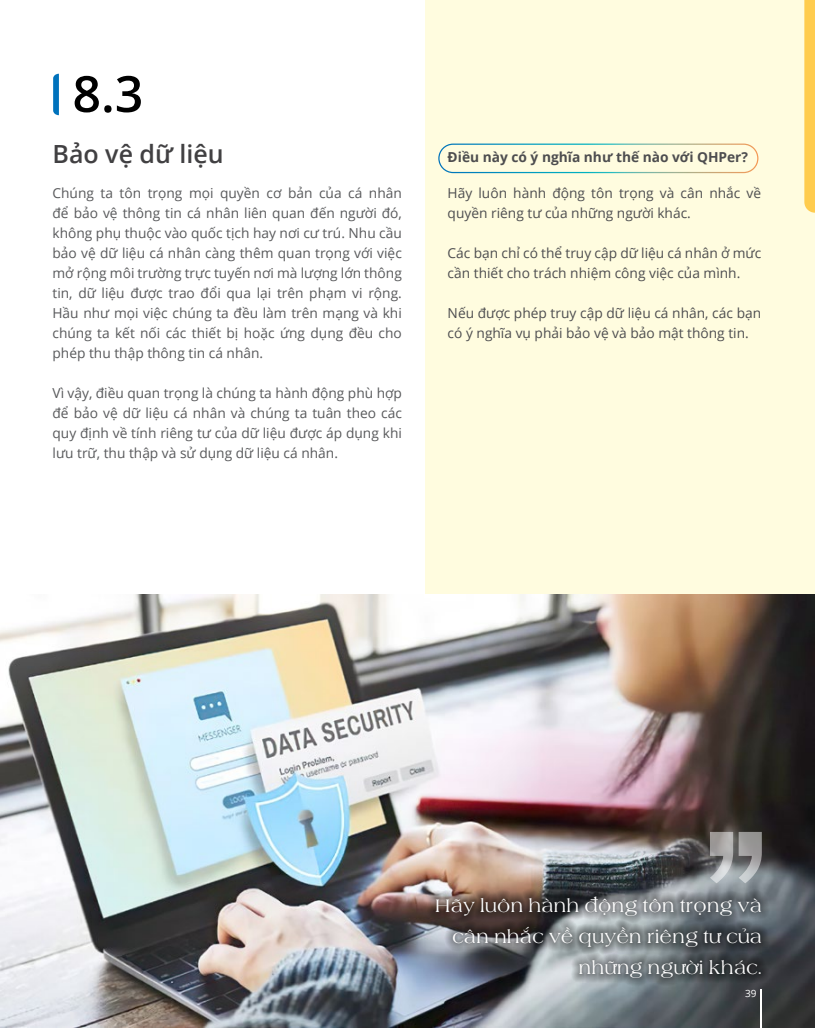
<style>
.page{position:relative;width:815px;height:1028px;background:#fff}
.page>*{position:absolute;margin:0;border:0;box-sizing:border-box;transform-origin:0 0}
.t1{font:600 50px "Open Sans";color:#000}
.t2{font:600 25px "Open Sans";color:#414042}
.t3{font:18.75px/31.2px "UTM Amherst";color:#fff;text-align:right}
.t4{font:13.75px/20px "Open Sans";color:#58595b;text-align:justify}
.t5{font:13.75px/20px "Open Sans";color:#4d4d4f}
.t6{font:700 13.75px "Open Sans";color:#4d4d4f}
.t7{font:10px "Open Sans";color:#fff}
</style>
<div class="page">
<div style="left:425px;top:0;width:390px;height:1028px;background:#fffcdf"></div>
<svg style="left:804px;top:0;width:11px;height:213px;background:#ffce54"></svg>
<svg style="left:53px;top:74px;width:6px;height:41px"></svg>
<img style="left:438px;top:144px;width:320px;height:29px">
<img style="left:0;top:594px;width:815px;height:434px">
<div style="left:427px;top:887px;width:343px;height:99px;background:#000;opacity:.75"></div>
<svg style="left:710px;top:832px;width:52px;height:51px;background:#999a9b"></svg>
<hr style="left:761px;top:989px;width:1px;height:39px;background:#fff">
<h1 class="t1" style="left:72px;top:60px;width:72px">8.3</h1>
<h2 class="t2" style="left:53px;top:136px;width:173px">Bảo vệ dữ liệu</h2>
<p class="t4" style="left:52px;top:182px;width:351px">Chúng ta tôn trọng mọi quyền cơ bản của cá nhân để bảo vệ thông tin cá nhân liên quan đến người đó, không phụ thuộc vào quốc tịch hay nơi cư trú. Nhu cầu bảo vệ dữ liệu cá nhân càng thêm quan trọng với việc mở rộng môi trường trực tuyến nơi mà lượng lớn thông tin, dữ liệu được trao đổi qua lại trên phạm vi rộng.<br>Hầu như mọi việc chúng ta đều làm trên mạng và khi chúng ta kết nối các thiết bị hoặc ứng dụng đều cho phép thu thập thông tin cá nhân.</p>
<p class="t4" style="left:52px;top:382px;width:351px">Vì vậy, điều quan trọng là chúng ta hành động phù hợp để bảo vệ dữ liệu cá nhân và chúng ta tuân theo các quy định về tính riêng tư của dữ liệu được áp dụng khi lưu trữ, thu thập và sử dụng dữ liệu cá nhân.</p>
<p class="t6" style="left:448px;top:148px;width:302px">Điều này có ý nghĩa như thế nào với QHPer?</p>
<p class="t5" style="left:448px;top:182px;width:315px">Hãy luôn hành động tôn trọng và cân nhắc về quyền riêng tư của những người khác.</p>
<p class="t5" style="left:448px;top:242px;width:315px">Các bạn chỉ có thể truy cập dữ liệu cá nhân ở mức cần thiết cho trách nhiệm công việc của mình.</p>
<p class="t5" style="left:448px;top:302px;width:315px">Nếu được phép truy cập dữ liệu cá nhân, các bạn có ý nghĩa vụ phải bảo vệ và bảo mật thông tin.</p>
<h3 class="t3" style="left:435px;top:888px;width:329px">Hãy luôn hành động tôn trọng và cân nhắc về quyền riêng tư của những người khác.</h3>
<p class="t7" style="left:745px;top:986px;width:13px">39</p>
</div>
